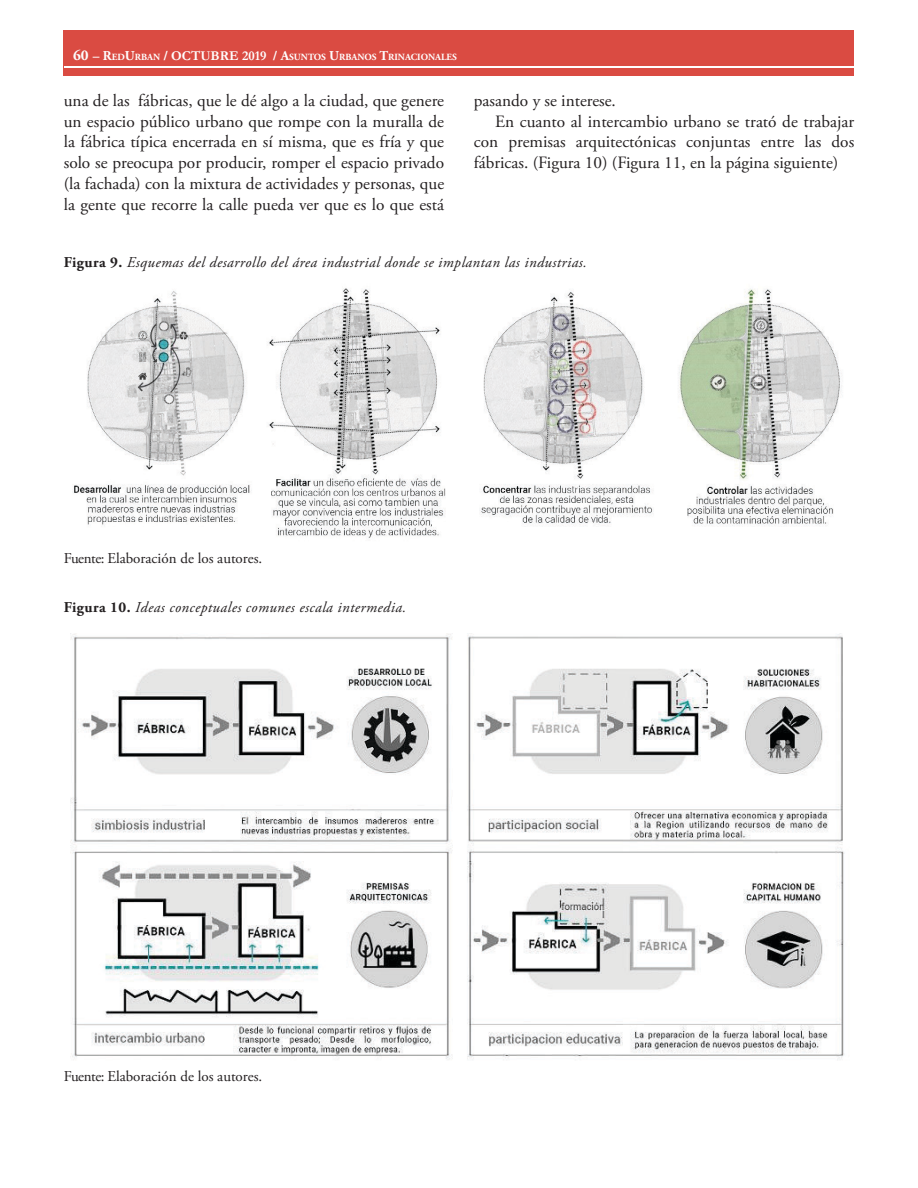
<style>
.page{position:relative;width:918px;height:1188px;background:#fff}
.page>*{position:absolute;margin:0;border:0;box-sizing:border-box;transform-origin:0 0}
.t1{font:17.25px/20.7px "Adobe Garamond Pro";color:#231f20;text-align:justify}
.t2{font:italic 15px "Adobe Garamond Pro";letter-spacing:.03em;color:#231f20}
.t3{font:15px "Adobe Garamond Pro";color:#231f20}
.t4{font:700 9.45px "Adobe Garamond Pro";color:#fff}
.s1{font-size:15px;color:#fcfcfc}
.s2{font-size:13.5px}
.s3{font-family:"Garamond";font-size:13.5px}
.s4{font-weight:700;font-style:normal}
</style>
<div class="page">
<img style="left:74px;top:288px;width:768px;height:250px">
<img style="left:70px;top:633px;width:775px;height:427px">
<div style="left:64px;top:30px;width:790px;height:45px;background:#da4b42"></div>
<hr style="left:64px;top:66px;width:790px;height:2px;background:#fff">
<p class="t4" style="left:73px;top:52px;width:385px"><span class="s1">60</span> <span class="s2">–</span> <span class="s2">R</span>ED<span class="s2">U</span>RBAN <span class="s2">/</span> <span class="s3">OCTUBRE 2019</span> <span class="s2">/</span> <span class="s2">A</span>SUNTOS <span class="s2">U</span>RBANOS <span class="s2">T</span>RINACIONALES</p>
<p class="t1" style="left:64px;top:91px;width:382px">una de las fábricas, que le dé algo a la ciudad, que genere un espacio público urbano que rompe con la muralla de la fábrica típica encerrada en sí misma, que es fría y que solo se preocupa por producir, romper el espacio privado (la fachada) con la mixtura de actividades y personas, que la gente que recorre la calle pueda ver que es lo que está</p>
<p class="t1" style="left:474px;top:91px;width:144px">pasando y se interese.</p>
<p class="t1" style="left:495px;top:112px;width:361px">En cuanto al intercambio urbano se trató de trabajar</p>
<p class="t1" style="left:474px;top:132px;width:382px">con premisas arquitectónicas conjuntas entre las dos</p>
<p class="t1" style="left:474px;top:153px;width:366px">fábricas. (Figura 10) (Figura 11, en la página siguiente)</p>
<p class="t2" style="left:64px;top:253px;width:525px"><span class="s4">Figura 9.</span> Esquemas del desarrollo del área industrial donde se implantan las industrias.</p>
<p class="t3" style="left:64px;top:550px;width:200px">Fuente: Elaboración de los autores.</p>
<p class="t2" style="left:64px;top:599px;width:344px"><span class="s4">Figura 10.</span> Ideas conceptuales comunes escala intermedia.</p>
<p class="t3" style="left:64px;top:1068px;width:200px">Fuente: Elaboración de los autores.</p>
</div>
